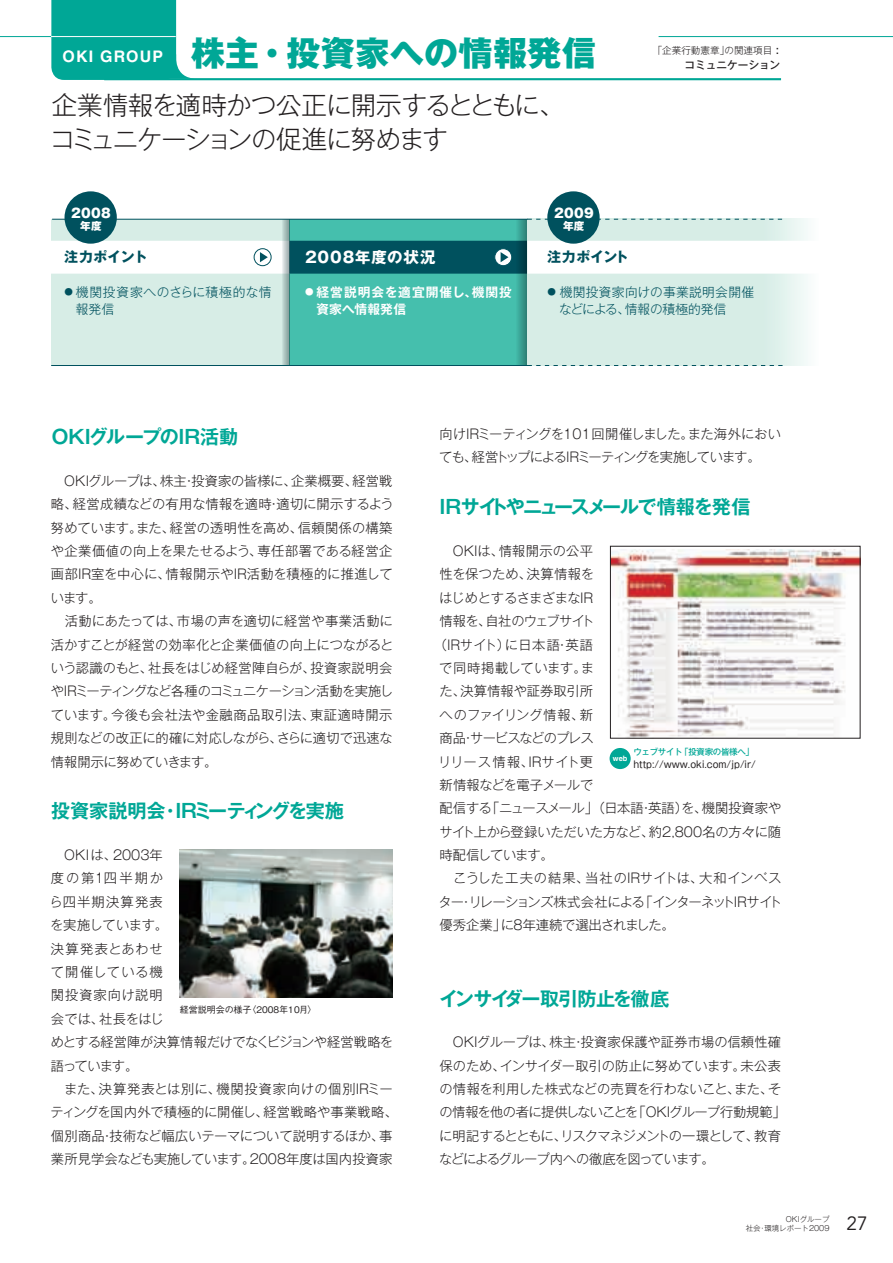
<style>
.page{position:relative;width:893px;height:1263px;background:#fff}
.page>*{position:absolute;margin:0;border:0;box-sizing:border-box;transform-origin:0 0}
.t1{font:800 34.05px "Gothic MB101 Pro";letter-spacing:.005em;color:#00a796}
.t2{font:300 25.5px/34px "Gothic MB101 Pro";letter-spacing:-.045em;color:#231f20}
.t3{font:700 19.2px "Gothic MB101 Pro De";letter-spacing:-.065em;color:#00a796}
.t4{font:700 19.2px "Gothic MB101 Pro De";letter-spacing:-.015em;color:#00a796}
.t5{font:700 19.2px "Gothic MB101 Pro De";letter-spacing:-.01em;color:#00a796}
.t6{font:19.2px "Avenir";color:#231f20}
.t7{font:700 15.45px "Gothic MB101 Pro";letter-spacing:.05em;color:#fff}
.t8{font:700 13.8px "Gothic MB101 Pro";letter-spacing:.015em;color:#00515e}
.t9{font:300 13.35px/23.4px "Gothic MB101 Pro";letter-spacing:-.01em;color:#231f20}
.t10{font:300 13.35px/23.4px "Gothic MB101 Pro";letter-spacing:-.065em;color:#231f20}
.t11{font:300 13.35px "Gothic MB101 Pro";letter-spacing:.055em;color:#231f20}
.t12{font:300 13.35px "Gothic MB101 Pro";letter-spacing:-.07em;color:#231f20}
.t13{font:300 13.35px "Gothic MB101 Pro";letter-spacing:.03em;color:#231f20}
.t14{font:300 13.35px "Gothic MB101 Pro";letter-spacing:-.03em;color:#231f20}
.t15{font:300 13.35px "Gothic MB101 Pro";letter-spacing:-.05em;color:#231f20}
.t16{font:300 13.35px "Gothic MB101 Pro";letter-spacing:.01em;color:#231f20}
.t17{font:300 13.35px "Gothic MB101 Pro";letter-spacing:.035em;color:#231f20}
.t18{font:300 12.75px/17px "Gothic MB101 Pro";color:#00515e}
.t19{font:700 12.75px/17px "Gothic MB101 Pro De";letter-spacing:.06em;color:#fff}
.t20{font:300 12.75px/17px "Gothic MB101 Pro";letter-spacing:.04em;color:#00515e}
.t21{font:800 12.75px "Gothic MB101 Pro";letter-spacing:.02em;color:#fff}
.t22{font:500 10.65px "Gothic MB101 Pro";color:#231f20}
.t23{font:800 10.65px "Gothic MB101 Pro";color:#fff}
.t24{font:9.6px "Gothic MB101 Pro";color:#231f20}
.t25{font:300 9.6px "Gothic MB101 Pro";color:#231f20}
.t26{font:500 9px "Gothic BBB Pro";color:#231f20}
.t27{font:500 8.55px "Gothic MB101 Pro";letter-spacing:-.04em;color:#00a796}
.t28{font:300 7.5px/9.6px "Gothic MB101 Pro";color:#231f20;text-align:right}
.t29{font:700 7.5px "Helvetica";color:#fff}
.s1{font-family:"Helvetica";font-weight:700;font-size:15.9px;color:#fff}
.s2{font-weight:500;font-size:10.65px}
.s3{font-size:8.55px}
</style>
<div class="page">
<div style="left:51px;top:219px;width:238px;height:147px;background:#d7ede6"></div>
<div style="left:289px;top:219px;width:239px;height:147px;background:#45bfad"></div>
<div style="left:51px;top:241px;width:238px;height:32px;background:#fff"></div>
<div style="left:290px;top:241px;width:238px;height:32px;background:#00515e"></div>
<svg style="left:278px;top:220px;width:11px;height:145px"></svg>
<svg style="left:514px;top:220px;width:14px;height:145px"></svg>
<svg style="left:528px;top:219px;width:280px;height:147px;background:#d9eee7"></svg>
<hr style="left:52px;top:219px;width:476px;height:1px;background:#00515e">
<hr style="left:51px;top:365px;width:477px;height:1px;background:#00515e">
<svg style="left:528px;top:365px;width:255px;height:1px"></svg>
<svg style="left:528px;top:219px;width:254px;height:1px"></svg>
<div style="left:528px;top:241px;width:291px;height:32px;background:#fff"></div>
<hr style="left:104px;top:78px;width:677px;height:2px;background:#00a796">
<hr style="left:0;top:36px;width:91px;height:1px;background:#00a796">
<svg style="left:51px;top:0;width:146px;height:80px;background:#23b3a4"></svg>
<hr style="left:51px;top:36px;width:125px;height:1px;background:#fff">
<img style="left:180px;top:849px;width:212px;height:148px">
<img style="left:612px;top:549px;width:246px;height:187px">
<div style="left:610px;top:546px;width:250px;height:192px;border:1px solid #231f20"></div>
<svg style="left:254px;top:249px;width:17px;height:17px"></svg>
<div style="left:254px;top:248px;width:17px;height:18px;border:1px solid #00515e;border-radius:50%"></div>
<svg style="left:260px;top:252px;width:8px;height:10px"></svg>
<svg style="left:495px;top:249px;width:17px;height:17px"></svg>
<div style="left:494px;top:248px;width:18px;height:18px;border:1px solid #00515e;border-radius:50%"></div>
<svg style="left:501px;top:252px;width:7px;height:10px"></svg>
<hr style="left:659px;top:36px;width:234px;height:1px;background:#00a796">
<div style="left:547px;top:191px;width:53px;height:53px;background:#00515e;border-radius:50%"></div>
<div style="left:65px;top:191px;width:52px;height:53px;background:#00515e;border-radius:50%"></div>
<div style="left:610px;top:748px;width:21px;height:21px;background:#00a796;border-radius:50%"></div>
<h1 class="t1" style="left:63px;top:25px;width:535px"><span class="s1">OKI GROUP</span> 株主・投資家への情報発信</h1>
<h2 class="t2" style="left:50px;top:85px;width:516px">企業情報を適時かつ公正に開示するとともに、コミュニケーションの促進に努めます</h2>
<p class="t21" style="left:71px;top:203px;width:41px">2008</p>
<p class="t23" style="left:80px;top:217px;width:23px">年度</p>
<p class="t21" style="left:554px;top:203px;width:41px">2009</p>
<p class="t23" style="left:563px;top:217px;width:23px">年度</p>
<p class="t7" style="left:305px;top:244px;width:132px">2008年度の状況</p>
<p class="t8" style="left:65px;top:246px;width:85px">注力ポイント</p>
<p class="t8" style="left:547px;top:246px;width:83px">注力ポイント</p>
<p class="t25" style="left:653px;top:43px;width:132px">「企業行動憲章」の関連項目<span class="s2">：</span></p>
<p class="t22" style="left:685px;top:56px;width:97px">コミュニケーション</p>
<p class="t19" style="left:316px;top:282px;width:197px;text-indent:-11px"><span class="s3">●</span> 経営説明会を適宜開催し、機関投資家へ情報発信</p>
<p class="t20" style="left:76px;top:282px;width:197px;text-indent:-11px"><span class="s3">●</span> 機関投資家へのさらに積極的な情報発信</p>
<p class="t18" style="left:559px;top:282px;width:196px;text-indent:-12px"><span class="s3">●</span> 機関投資家向けの事業説明会開催などによる、情報の積極的発信</p>
<h3 class="t5" style="left:52px;top:421px;width:188px">OKIグループのIR活動</h3>
<p class="t9" style="left:51px;top:467px;width:345px">　OKIグループは、株主・投資家の皆様に、企業概要、経営戦略、経営成績などの有用な情報を適時・適切に開示するよう努めています。また、経営の透明性を高め、信頼関係の構築や企業価値の向上を果たせるよう、専任部署である経営企画部IR室を中心に、情報開示やIR活動を積極的に推進しています。<br>　活動にあたっては、市場の声を適切に経営や事業活動に活かすことが経営の効率化と企業価値の向上につながるという認識のもと、社長をはじめ経営陣自らが、投資家説明会やIRミーティングなど各種のコミュニケーション活動を実施しています。今後も会社法や金融商品取引法、東証適時開示規則などの改正に的確に対応しながら、さらに適切で迅速な情報開示に努めていきます。</p>
<h3 class="t4" style="left:51px;top:795px;width:294px">投資家説明会・IRミーティングを実施</h3>
<p class="t9" style="left:49px;top:841px;width:350px">　OKIは、2003年<br>度の第1四半期か<br>ら四半期決算発表<br>を実施しています。<br>決算発表とあわせ<br>て開催している機<br>関投資家向け説明<br>会では、社長をはじ<br>めとする経営陣が決算情報だけでなくビジョンや経営戦略を語っています。<br>　また、決算発表とは別に、機関投資家向けの個別IRミーティングを国内外で積極的に開催し、経営戦略や事業戦略、個別商品・技術など幅広いテーマについて説明するほか、事業所見学会なども実施しています。2008年度は国内投資家</p>
<p class="t26" style="left:180px;top:1002px;width:138px">経営説明会の様子〈2008年10月〉</p>
<p class="t10" style="left:439px;top:420px;width:343px">向けIRミーティングを10１回開催しました。また海外においても、経営トップによるIRミーティングを実施しています。</p>
<h3 class="t3" style="left:440px;top:491px;width:312px">IRサイトやニュースメールで情報を発信</h3>
<p class="t9" style="left:440px;top:537px;width:155px">　OKIは、情報開示の公平</p>
<p class="t9" style="left:440px;top:561px;width:156px">性を保つため、決算情報を</p>
<p class="t14" style="left:439px;top:587px;width:156px">はじめとするさまざまなIR</p>
<p class="t15" style="left:440px;top:610px;width:156px">情報を、自社のウェブサイト</p>
<p class="t13" style="left:434px;top:633px;width:161px">（IRサイト）に日本語・英語</p>
<p class="t17" style="left:439px;top:657px;width:156px">で同時掲載しています。ま</p>
<p class="t9" style="left:439px;top:678px;width:155px">た、決算情報や証券取引所</p>
<p class="t9" style="left:440px;top:701px;width:155px">へのファイリング情報、新</p>
<p class="t12" style="left:440px;top:727px;width:155px">商品・サービスなどのプレス</p>
<p class="t16" style="left:438px;top:750px;width:156px">リリース情報、IRサイト更</p>
<p class="t9" style="left:440px;top:771px;width:155px">新情報などを電子メールで</p>
<p class="t9" style="left:440px;top:795px;width:343px">配信する「ニュースメール」（日本語・英語）を、機関投資家や</p>
<p class="t9" style="left:439px;top:818px;width:343px">サイト上から登録いただいた方など、約2,800名の方々に随</p>
<p class="t12" style="left:440px;top:844px;width:116px">時配信しています。</p>
<p class="t11" style="left:440px;top:867px;width:343px">　こうした工夫の結果、当社のIRサイトは、大和インベス</p>
<p class="t10" style="left:439px;top:888px;width:345px">ター・リレーションズ株式会社による「インターネットIRサイト</p>
<p class="t9" style="left:440px;top:911px;width:237px">優秀企業」に8年連続で選出されました。</p>
<p class="t27" style="left:633px;top:745px;width:122px">ウェブサイト「投資家の皆様へ」</p>
<p class="t29" style="left:613px;top:754px;width:16px">web</p>
<p class="t24" style="left:633px;top:756px;width:124px">http://www.oki.com/jp/ir/</p>
<h3 class="t3" style="left:439px;top:982px;width:231px">インサイダー取引防止を徹底</h3>
<p class="t9" style="left:439px;top:1028px;width:348px">　OKIグループは、株主・投資家保護や証券市場の信頼性確保のため、インサイダー取引の防止に努めています。未公表の情報を利用した株式などの売買を行わないこと、また、その情報を他の者に提供しないことを「OKIグループ行動規範」に明記するとともに、リスクマネジメントの一環として、教育などによるグループ内への徹底を図っています。</p>
<p class="t28" style="left:746px;top:1213px;width:85px">OKIグループ<br>社会・環境レポート2009</p>
<h3 class="t6" style="left:847px;top:1213px;width:11px">27</h3>
</div>
